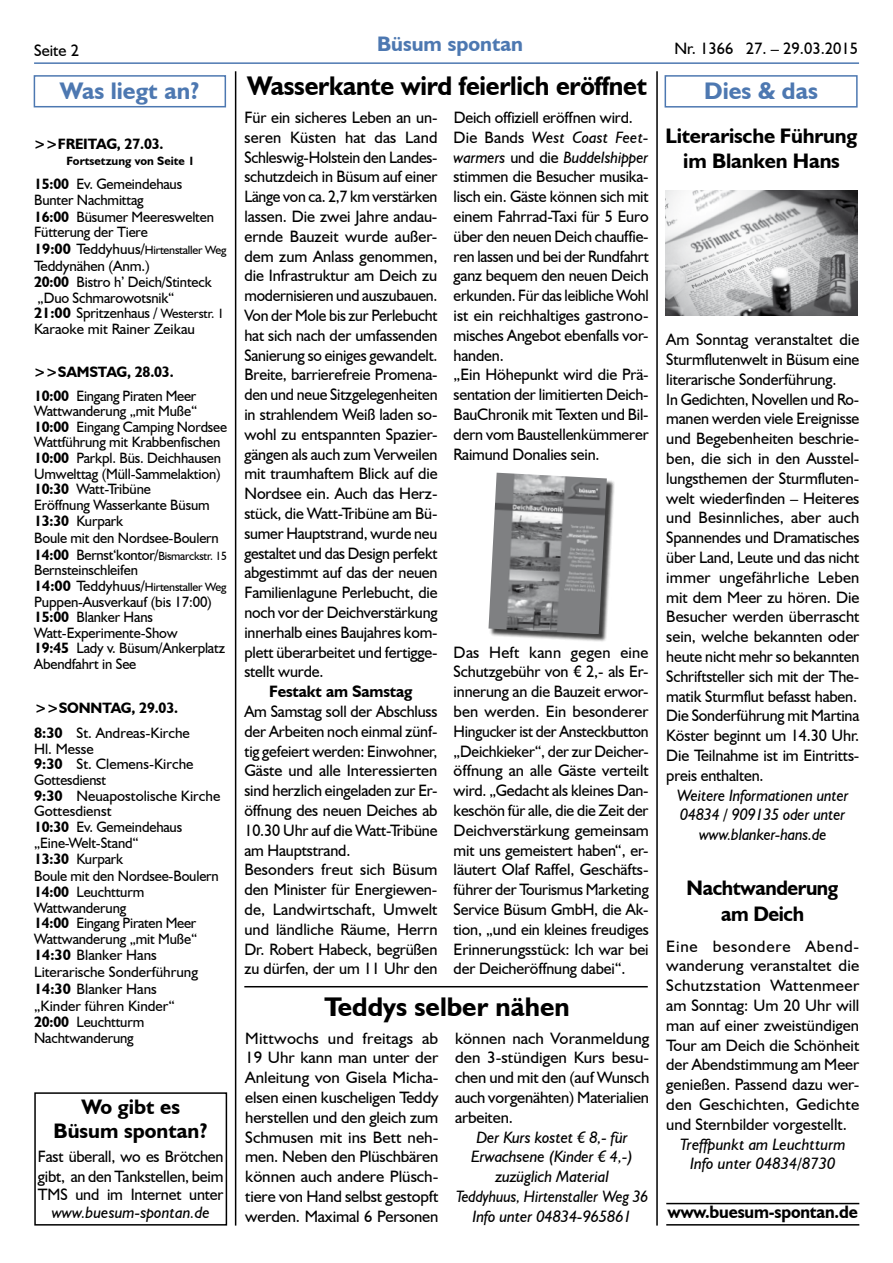
<style>
.page{position:relative;width:893px;height:1263px;background:#fff}
.page>*{position:absolute;margin:0;border:0;box-sizing:border-box;transform-origin:0 0}
.t1{font:700 27px "Humanist 521 BT";letter-spacing:-.01em;color:#000;scale:.96 1}
.t2{font:700 27px "Humanist 521 BT";letter-spacing:-.01em;color:#000}
.t3{font:700 24px "Humanist 521 BT";color:#4d78b1}
.t4{font:700 21px/25.2px "Humanist 521 BT";letter-spacing:-.01em;color:#000;text-align:center}
.t5{font:700 21px/25.2px "Humanist 521 BT";letter-spacing:-.01em;color:#000;text-align:center;scale:.96 1}
.t6{font:700 21px "Humanist 521 BT";color:#4d78b1}
.t7{font:700 18px "Humanist 521 BT";letter-spacing:-.01em;color:#000;scale:.95 1}
.t8{font:16.5px/19.8px "Humanist 521 BT";letter-spacing:-.01em;color:#000;text-align:justify}
.t9{font:italic 16.5px/19.8px "Humanist 521 BT";letter-spacing:-.01em;color:#000;text-align:center}
.t10{font:700 16.5px "Humanist 521 BT";letter-spacing:-.01em;color:#000}
.t11{font:15px/16px "Humanist 521 BT";letter-spacing:-.01em;color:#000}
.t12{font:700 15px "Humanist 521 BT";letter-spacing:-.01em;color:#000}
.t13{font:12px "Humanist 521 BT";letter-spacing:-.02em;color:#000}
.t14{font:700 12px "Humanist 521 BT";color:#000}
.s1{font-weight:700}
.s2{font-weight:700;font-size:15px}
.s3{font-size:15px}
.s4{font-size:13.5px}
.s5{font-size:12px}
.s6{font-style:italic}
</style>
<div class="page">
<hr style="left:34px;top:62px;width:825px;height:2px;background:#4d78b1">
<hr style="left:656px;top:71px;width:2px;height:1154px;background:#000">
<hr style="left:235px;top:71px;width:1px;height:1154px;background:#000">
<div style="left:34px;top:75px;width:192px;height:32px;border:2px solid #4d78b1"></div>
<hr style="left:244px;top:986px;width:404px;height:1px;background:#000">
<div style="left:665px;top:75px;width:193px;height:33px;border:2px solid #4d78b1"></div>
<img style="left:665px;top:190px;width:193px;height:126px">
<hr style="left:666px;top:1224px;width:193px;height:1px;background:#000">
<hr style="left:666px;top:1203px;width:193px;height:1px;background:#000">
<div style="left:490px;top:474px;width:125px;height:168px;background:#000;opacity:.75"></div>
<img style="left:488px;top:473px;width:119px;height:161px">
<div style="left:34px;top:1092px;width:193px;height:133px;border:2px solid #000"></div>
<p class="t8" style="left:34px;top:40px;width:46px">Seite 2</p>
<p class="t6" style="left:377px;top:31px;width:147px">Büsum spontan</p>
<h2 class="t3" style="left:60px;top:76px;width:142px">Was liegt an?</h2>
<h1 class="t1" style="left:247px;top:69px;width:418px">Wasserkante wird feierlich eröffnet</h1>
<p class="t12" style="left:34px;top:134px;width:131px">&gt;&gt;FREITAG, 27.03.</p>
<p class="t14" style="left:66px;top:153px;width:130px">Fortsetzung von Seite 1</p>
<p class="t11" style="left:34px;top:175px;width:181px"><span class="s1">15:00</span> Ev. Gemeindehaus<br>Bunter Nachmittag<br><span class="s1">16:00</span> Büsumer Meereswelten<br>Fütterung der Tiere</p>
<p class="t13" style="left:34px;top:242px;width:194px"><span class="s2">19:00</span> <span class="s3">Teddyhuus/</span>Hirtenstaller Weg</p>
<p class="t11" style="left:34px;top:257px;width:192px">Teddynähen (Anm.)<br><span class="s1">20:00</span> Bistro h’ Deich/Stinteck „Duo Schmarowotsnik“<br><span class="s1">21:00</span> Spritzenhaus / <span class="s4">Westerstr. 1<br></span>Karaoke mit Rainer Zeikau</p>
<p class="t12" style="left:34px;top:363px;width:141px">&gt;&gt;SAMSTAG, 28.03.</p>
<p class="t11" style="left:34px;top:387px;width:195px"><span class="s1">10:00</span> Eingang Piraten Meer<br>Wattwanderung „mit Muße“<br><span class="s1">10:00</span> Eingang Camping Nordsee<br>Wattführung mit Krabbenfischen<br><span class="s1">10:00</span> Parkpl. Büs. Deichhausen<br>Umwelttag (Müll-Sammelaktion)<br><span class="s1">10:30</span> Watt-Tribüne<br>Eröffnung Wasserkante Büsum<br><span class="s1">13:30</span> Kurpark<br>Boule mit den Nordsee-Boulern<br><span class="s1">14:00</span> Bernst‘kontor/<span class="s5">Bismarckstr. 15<br></span>Bernsteinschleifen</p>
<p class="t13" style="left:34px;top:579px;width:194px"><span class="s2">14:00</span> <span class="s3">Teddyhuus/</span>Hirtenstaller Weg</p>
<p class="t11" style="left:34px;top:593px;width:192px;line-height:15.6px">Puppen-Ausverkauf (bis 17:00)<br><span class="s1">15:00</span> Blanker Hans<br>Watt-Experimente-Show<br><span class="s1">19:45</span> Lady v. Büsum/Ankerplatz<br>Abendfahrt in See</p>
<p class="t12" style="left:35px;top:699px;width:145px">&gt;&gt;SONNTAG, 29.03.</p>
<p class="t11" style="left:34px;top:724px;width:188px"><span class="s1">8:30</span> St. Andreas-Kirche<br>Hl. Messe<br><span class="s1">9:30</span> St. Clemens-Kirche<br>Gottesdienst<br><span class="s1">9:30</span> Neuapostolische Kirche<br>Gottesdienst<br><span class="s1">10:30</span> Ev. Gemeindehaus „Eine-Welt-Stand“<br><span class="s1">13:30</span> Kurpark<br>Boule mit den Nordsee-Boulern<br><span class="s1">14:00</span> Leuchtturm<br>Wattwanderung<br><span class="s1">14:00</span> Eingang Piraten Meer<br>Wattwanderung „mit Muße“<br><span class="s1">14:30</span> Blanker Hans<br>Literarische Sonderführung<br><span class="s1">14:30</span> Blanker Hans<br>„Kinder führen Kinder“<br><span class="s1">20:00</span> Leuchtturm<br>Nachtwanderung</p>
<p class="t4" style="left:54px;top:1094px;width:156px;line-height:24px">Wo gibt es<br>Büsum spontan?</p>
<p class="t8" style="left:38px;top:1146px;width:187px">Fast überall, wo es Brötchen gibt, an den Tankstellen, beim</p>
<p class="t8" style="left:38px;top:1184px;width:187px">TMS und im Internet unter</p>
<p class="t9" style="left:52px;top:1202px;width:160px">www.buesum-spontan.de</p>
<p class="t8" style="left:244px;top:107px;width:195px">Für ein sicheres Leben an un&shy;seren Küsten hat das Land Schleswig-Holstein den Landes&shy;schutzdeich in Büsum auf einer Länge von ca. 2,7 km verstärken lassen. Die zwei Jahre andau&shy;ernde Bauzeit wurde außer&shy;dem zum Anlass genommen, die Infrastruktur am Deich zu modernisieren und auszubauen.<br>Von der Mole bis zur Perlebucht hat sich nach der umfassenden Sanierung so einiges gewandelt.<br>Breite, barrierefreie Promena&shy;den und neue Sitzgelegenheiten in strahlendem Weiß laden so&shy;wohl zu entspannten Spazier&shy;gängen als auch zum Verweilen mit traumhaftem Blick auf die Nordsee ein. Auch das Herz&shy;stück, die Watt-Tribüne am Bü&shy;sumer Hauptstrand, wurde neu gestaltet und das Design perfekt abgestimmt auf das der neuen Familienlagune Perlebucht, die noch vor der Deichverstärkung innerhalb eines Baujahres kom&shy;plett überarbeitet und fertigge&shy;stellt wurde.</p>
<p class="t10" style="left:269px;top:681px;width:145px">Festakt am Samstag</p>
<p class="t8" style="left:244px;top:701px;width:195px;text-align:left">Am Samstag soll der Abschluss der Arbeiten noch einmal zünf&shy;tig gefeiert werden: Einwohner,<br>Gäste und alle Interessierten sind herzlich eingeladen zur Er&shy;öffnung des neuen Deiches ab<br>10.30 Uhr auf die Watt-Tribüne am Hauptstrand.<br>Besonders freut sich Büsum den Minister für Energiewen&shy;de, Landwirtschaft, Umwelt und ländliche Räume, Herrn<br>Dr. Robert Habeck, begrüßen zu dürfen, der um 11 Uhr den</p>
<p class="t8" style="left:454px;top:107px;width:197px;text-align:left">Deich offiziell eröffnen wird.<br>Die Bands <span class="s6">West Coast Feet&shy;warmers</span> und die <span class="s6">Buddelshipper </span>stimmen die Besucher musika&shy;lisch ein. Gäste können sich mit einem Fahrrad-Taxi für 5 Euro über den neuen Deich chauffie&shy;ren lassen und bei der Rundfahrt ganz bequem den neuen Deich erkunden. Für das leibliche Wohl ist ein reichhaltiges gastrono&shy;misches Angebot ebenfalls vor&shy;handen.<br>„Ein Höhepunkt wird die Prä&shy;sentation der limitierten Deich-<br>BauChronik mit Texten und Bil&shy;dern vom Baustellenkümmerer<br>Raimund Donalies sein.</p>
<p class="t8" style="left:454px;top:642px;width:197px">Das Heft kann gegen eine Schutzgebühr von € 2,- als Er&shy;innerung an die Bauzeit erwor&shy;ben werden. Ein besonderer Hingucker ist der Ansteckbutton „Deichkieker“, der zur Deicher&shy;öffnung an alle Gäste verteilt wird. „Gedacht als kleines Dan&shy;keschön für alle, die die Zeit der Deichverstärkung gemeinsam mit uns gemeistert haben“, er&shy;läutert Olaf Raffel, Geschäfts&shy;führer der Tourismus Marketing Service Büsum GmbH, die Ak&shy;tion, „und ein kleines freudiges Erinnerungsstück: Ich war bei der Deicheröffnung dabei“.</p>
<h1 class="t2" style="left:325px;top:990px;width:246px">Teddys selber nähen</h1>
<p class="t8" style="left:245px;top:1028px;width:195px">Mittwochs und freitags ab 19 Uhr kann man unter der Anleitung von Gisela Micha&shy;elsen einen kuscheligen Teddy herstellen und den gleich zum Schmusen mit ins Bett neh&shy;men. Neben den Plüschbären können auch andere Plüsch&shy;tiere von Hand selbst gestopft werden. Maximal 6 Personen</p>
<p class="t8" style="left:455px;top:1028px;width:196px">können nach Voranmeldung den 3-stündigen Kurs besu&shy;chen und mit den (auf Wunsch auch vorgenähten) Materialien arbeiten.</p>
<p class="t9" style="left:456px;top:1127px;width:194px">Der Kurs kostet ¤ 8,- für<br>Erwachsene (Kinder ¤ 4,-) zuzüglich Material<br>Teddyhuus, Hirtenstaller Weg 36<br>Info unter 04834-965861</p>
<p class="t8" style="left:674px;top:38px;width:185px">Nr. 1366 27. – 29.03.2015</p>
<h2 class="t3" style="left:704px;top:76px;width:115px">Dies &amp; das</h2>
<p class="t4" style="left:666px;top:123px;width:193px">Literarische Führung im Blanken Hans</p>
<p class="t8" style="left:666px;top:329px;width:195px;text-align:left">Am Sonntag veranstaltet die<br>Sturmflutenwelt in Büsum eine literarische Sonderführung.<br>In Gedichten, Novellen und Ro&shy;manen werden viele Ereignisse und Begebenheiten beschrie&shy;ben, die sich in den Ausstel&shy;lungsthemen der Sturmfluten&shy;welt wiederfinden – Heiteres und Besinnliches, aber auch<br>Spannendes und Dramatisches über Land, Leute und das nicht immer ungefährliche Leben mit dem Meer zu hören. Die<br>Besucher werden überrascht sein, welche bekannten oder heute nicht mehr so bekannten<br>Schriftsteller sich mit der The&shy;matik Sturmflut befasst haben.<br>Die Sonderführung mit Martina<br>Köster beginnt um 14.30 Uhr.<br>Die Teilnahme ist im Eintritts&shy;preis enthalten.</p>
<p class="t9" style="left:677px;top:785px;width:173px">Weitere Informationen unter<br>04834 / 909135 oder unter www.blanker-hans.de</p>
<p class="t5" style="left:687px;top:875px;width:160px">Nachtwanderung am Deich</p>
<p class="t8" style="left:666px;top:936px;width:195px">Eine besondere Abend&shy;wanderung veranstaltet die Schutzstation Wattenmeer am Sonntag: Um 20 Uhr will man auf einer zweistündigen Tour am Deich die Schönheit der Abendstimmung am Meer genießen. Passend dazu wer&shy;den Geschichten, Gedichte und Sternbilder vorgestellt.</p>
<p class="t9" style="left:680px;top:1134px;width:167px">Treffpunkt am Leuchtturm<br>Info unter 04834/8730</p>
<p class="t7" style="left:668px;top:1201px;width:201px">www.buesum-spontan.de</p>
</div>
